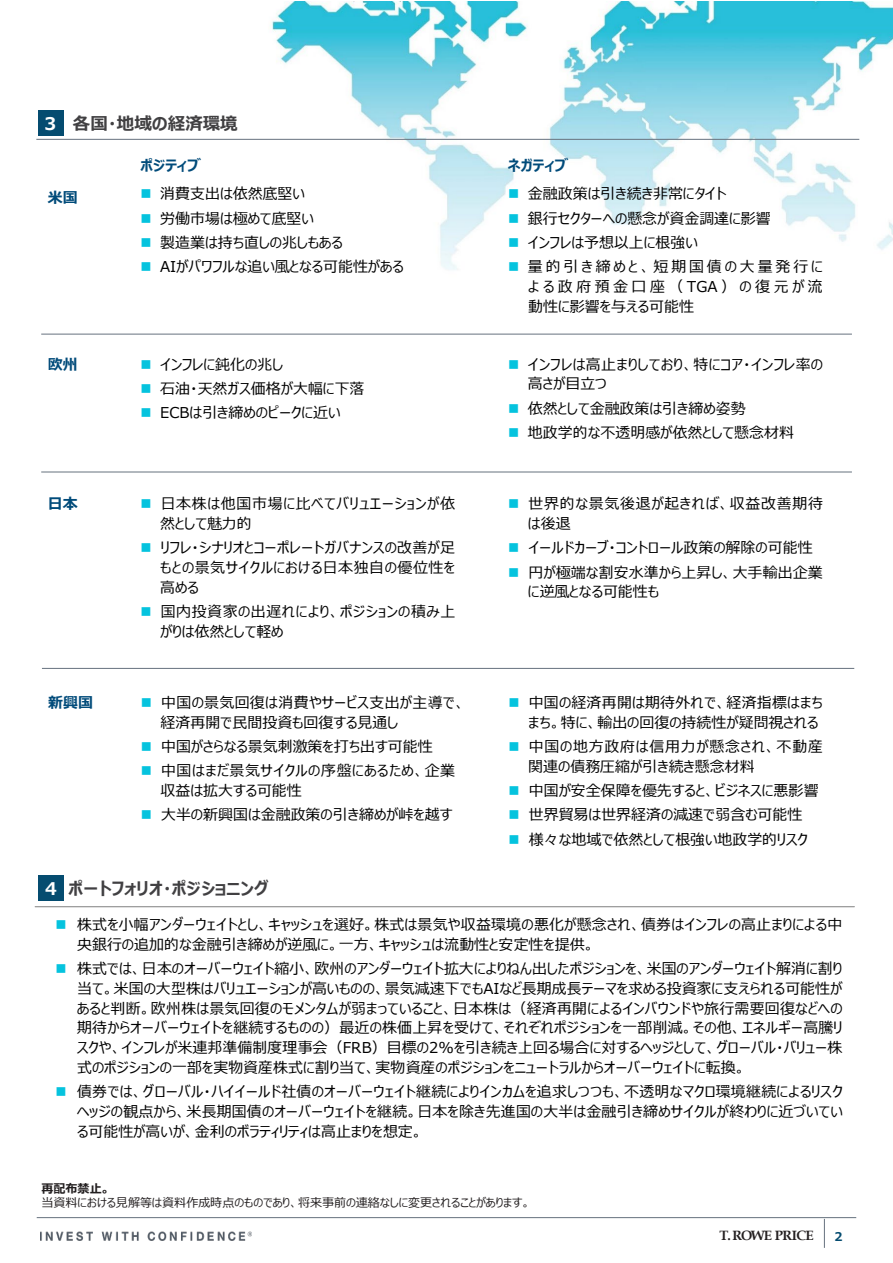
<style>
.page{position:relative;width:893px;height:1263px;background:#fff}
.page>*{position:absolute;margin:0;border:0;box-sizing:border-box;transform-origin:0 0}
.t1{font:700 17.4px "Meiryo UI";color:#414042}
.t2{font:15px/19.8px "Meiryo UI";letter-spacing:.005em;color:#000;text-align:justify}
.t3{font:15px/19.8px "Meiryo UI";letter-spacing:.035em;color:#000}
.t4{font:15px/19.8px "Meiryo UI";letter-spacing:.045em;color:#000}
.t5{font:15px/19.8px "Meiryo UI";letter-spacing:.025em;color:#000}
.t6{font:15px/19.8px "Meiryo UI";letter-spacing:.04em;color:#000}
.t7{font:15px/19.8px "Meiryo UI";letter-spacing:.05em;color:#000}
.t8{font:700 15px "Meiryo UI";color:#004b7a}
.t9{font:700 13.5px "Book Antiqua";letter-spacing:-.04em;color:#231f20}
.t10{font:12px "Meiryo UI";color:#231f20}
.t11{font:700 12px "Meiryo UI";color:#231f20}
.t12{font:700 12px "Meiryo UI";color:#054c70}
.s1{color:#fff}
.s2{color:#05c3de}
</style>
<div class="page">
<hr style="left:37px;top:1217px;width:819px;height:1px;background:#66717e">
<img style="left:40px;top:1231px;width:211px;height:10px">
<svg style="left:824px;top:1219px;width:1px;height:29px"></svg>
<img style="left:36px;top:1px;width:857px;height:333px">
<div style="left:38px;top:110px;width:25px;height:25px;background:#054c70"></div>
<hr style="left:36px;top:139px;width:823px;height:1px;background:#66717e">
<hr style="left:41px;top:334px;width:811px;height:1px;background:#66717e">
<hr style="left:41px;top:472px;width:811px;height:1px;background:#66717e">
<div style="left:38px;top:875px;width:26px;height:25px;background:#054c70"></div>
<hr style="left:35px;top:906px;width:819px;height:1px;background:#7f7f7f">
<hr style="left:42px;top:668px;width:812px;height:1px;background:#66717e">
<p class="t1" style="left:44px;top:111px;width:195px"><span class="s1">3</span> 各国・地域の経済環境</p>
<p class="t8" style="left:48px;top:187px;width:31px">米国</p>
<p class="t8" style="left:140px;top:155px;width:62px">ポジティブ</p>
<p class="t2" style="left:140px;top:185px;width:166px"><span class="s2">■</span> 消費支出は依然底堅い</p>
<p class="t2" style="left:140px;top:209px;width:175px"><span class="s2">■</span> 労働市場は極めて底堅い</p>
<p class="t2" style="left:140px;top:234px;width:204px"><span class="s2">■</span> 製造業は持ち直しの兆しもある</p>
<p class="t2" style="left:140px;top:258px;width:265px"><span class="s2">■</span> AIがパワフルな追い風となる可能性がある</p>
<p class="t8" style="left:508px;top:155px;width:61px">ネガティブ</p>
<p class="t2" style="left:508px;top:185px;width:220px"><span class="s2">■</span> 金融政策は引き続き非常にタイト</p>
<p class="t2" style="left:508px;top:209px;width:264px"><span class="s2">■</span> 銀行セクターへの懸念が資金調達に影響</p>
<p class="t2" style="left:508px;top:234px;width:191px"><span class="s2">■</span> インフレは予想以上に根強い</p>
<p class="t2" style="left:528px;top:258px;width:296px;text-indent:-20px"><span class="s2">■</span> 量的引き締めと、短期国債の大量発行による政府預金口座（TGA）の復元が流動性に影響を与える可能性</p>
<p class="t8" style="left:48px;top:354px;width:31px">欧州</p>
<p class="t2" style="left:140px;top:355px;width:144px"><span class="s2">■</span> インフレに鈍化の兆し</p>
<p class="t2" style="left:140px;top:379px;width:226px"><span class="s2">■</span> 石油・天然ガス価格が大幅に下落</p>
<p class="t2" style="left:140px;top:404px;width:201px"><span class="s2">■</span> ECBは引き締めのピークに近い</p>
<p class="t5" style="left:528px;top:355px;width:297px;text-indent:-20px"><span class="s2">■</span> インフレは高止まりしており、特にコア・インフレ率の高さが目立つ</p>
<p class="t2" style="left:508px;top:399px;width:239px"><span class="s2">■</span> 依然として金融政策は引き締め姿勢</p>
<p class="t2" style="left:508px;top:423px;width:287px"><span class="s2">■</span> 地政学的な不透明感が依然として懸念材料</p>
<p class="t8" style="left:48px;top:493px;width:31px">日本</p>
<p class="t6" style="left:160px;top:495px;width:296px;text-indent:-20px"><span class="s2">■</span> 日本株は他国市場に比べてバリュエーションが依然として魅力的</p>
<p class="t2" style="left:160px;top:539px;width:296px;text-indent:-20px"><span class="s2">■</span> リフレ・シナリオとコーポレートガバナンスの改善が足もとの景気サイクルにおける日本独自の優位性を高める</p>
<p class="t3" style="left:160px;top:603px;width:296px;text-indent:-20px"><span class="s2">■</span> 国内投資家の出遅れにより、ポジションの積み上がりは依然として軽め</p>
<p class="t7" style="left:528px;top:495px;width:297px;text-indent:-20px"><span class="s2">■</span> 世界的な景気後退が起きれば、収益改善期待は後退</p>
<p class="t2" style="left:508px;top:539px;width:306px"><span class="s2">■</span> イールドカーブ・コントロール政策の解除の可能性</p>
<p class="t2" style="left:528px;top:563px;width:296px;text-indent:-20px"><span class="s2">■</span> 円が極端な割安水準から上昇し、大手輸出企業に逆風となる可能性も</p>
<p class="t8" style="left:48px;top:692px;width:46px">新興国</p>
<p class="t2" style="left:160px;top:693px;width:306px;text-indent:-20px"><span class="s2">■</span> 中国の景気回復は消費やサービス支出が主導で、経済再開で民間投資も回復する見通し</p>
<p class="t2" style="left:141px;top:737px;width:293px"><span class="s2">■</span> 中国がさらなる景気刺激策を打ち出す可能性</p>
<p class="t3" style="left:160px;top:762px;width:296px;text-indent:-20px"><span class="s2">■</span> 中国はまだ景気サイクルの序盤にあるため、企業収益は拡大する可能性</p>
<p class="t2" style="left:141px;top:806px;width:313px"><span class="s2">■</span> 大半の新興国は金融政策の引き締めが峠を越す</p>
<p class="t2" style="left:508px;top:693px;width:316px;text-align:right"><span class="s2">■</span> 中国の経済再開は期待外れで、経済指標はまちまち。特に、輸出の回復の持続性が疑問視される</p>
<p class="t4" style="left:528px;top:737px;width:296px;text-indent:-20px"><span class="s2">■</span> 中国の地方政府は信用力が懸念され、不動産関連の債務圧縮が引き続き懸念材料</p>
<p class="t2" style="left:508px;top:782px;width:312px"><span class="s2">■</span> 中国が安全保障を優先すると、ビジネスに悪影響</p>
<p class="t2" style="left:508px;top:806px;width:295px"><span class="s2">■</span> 世界貿易は世界経済の減速で弱含む可能性</p>
<p class="t2" style="left:508px;top:830px;width:301px"><span class="s2">■</span> 様々な地域で依然として根強い地政学的リスク</p>
<p class="t1" style="left:45px;top:876px;width:225px"><span class="s1">4</span> ポートフォリオ・ポジショニング</p>
<p class="t2" style="left:77px;top:915px;width:766px;text-indent:-21px"><span class="s2">■</span> 株式を小幅アンダーウェイトとし、キャッシュを選好。株式は景気や収益環境の悪化が懸念され、債券はインフレの高止まりによる中央銀行の追加的な金融引き締めが逆風に。一方、キャッシュは流動性と安定性を提供。</p>
<p class="t2" style="left:77px;top:959px;width:767px;text-indent:-21px"><span class="s2">■</span> 株式では、日本のオーバーウェイト縮小、欧州のアンダーウェイト拡大によりねん出したポジションを、米国のアンダーウェイト解消に割り当て。米国の大型株はバリュエーションが高いものの、景気減速下でもAIなど長期成長テーマを求める投資家に支えられる可能性があると判断。欧州株は景気回復のモメンタムが弱まっていること、日本株は（経済再開によるインバウンドや旅行需要回復などへの期待からオーバーウェイトを継続するものの）最近の株価上昇を受けて、それぞれポジションを一部削減。その他、エネルギー高騰リスクや、インフレが米連邦準備制度理事会（FRB）目標の2%を引き続き上回る場合に対するヘッジとして、グローバル・バリュー株式のポジションの一部を実物資産株式に割り当て、実物資産のポジションをニュートラルからオーバーウェイトに転換。</p>
<p class="t2" style="left:77px;top:1083px;width:767px;text-indent:-21px"><span class="s2">■</span> 債券では、グローバル・ハイイールド社債のオーバーウェイト継続によりインカムを追求しつつも、不透明なマクロ環境継続によるリスクヘッジの観点から、米長期国債のオーバーウェイトを継続。日本を除き先進国の大半は金融引き締めサイクルが終わりに近づいている可能性が高いが、金利のボラティリティは高止まりを想定。</p>
<p class="t11" style="left:41px;top:1180px;width:70px">再配布禁止。</p>
<p class="t10" style="left:41px;top:1194px;width:490px">当資料における見解等は資料作成時点のものであり、将来事前の連絡なしに変更されることがあります。</p>
<p class="t9" style="left:719px;top:1226px;width:96px">T. ROWE PRICE</p>
<p class="t12" style="left:834px;top:1228px;width:10px">2</p>
</div>
